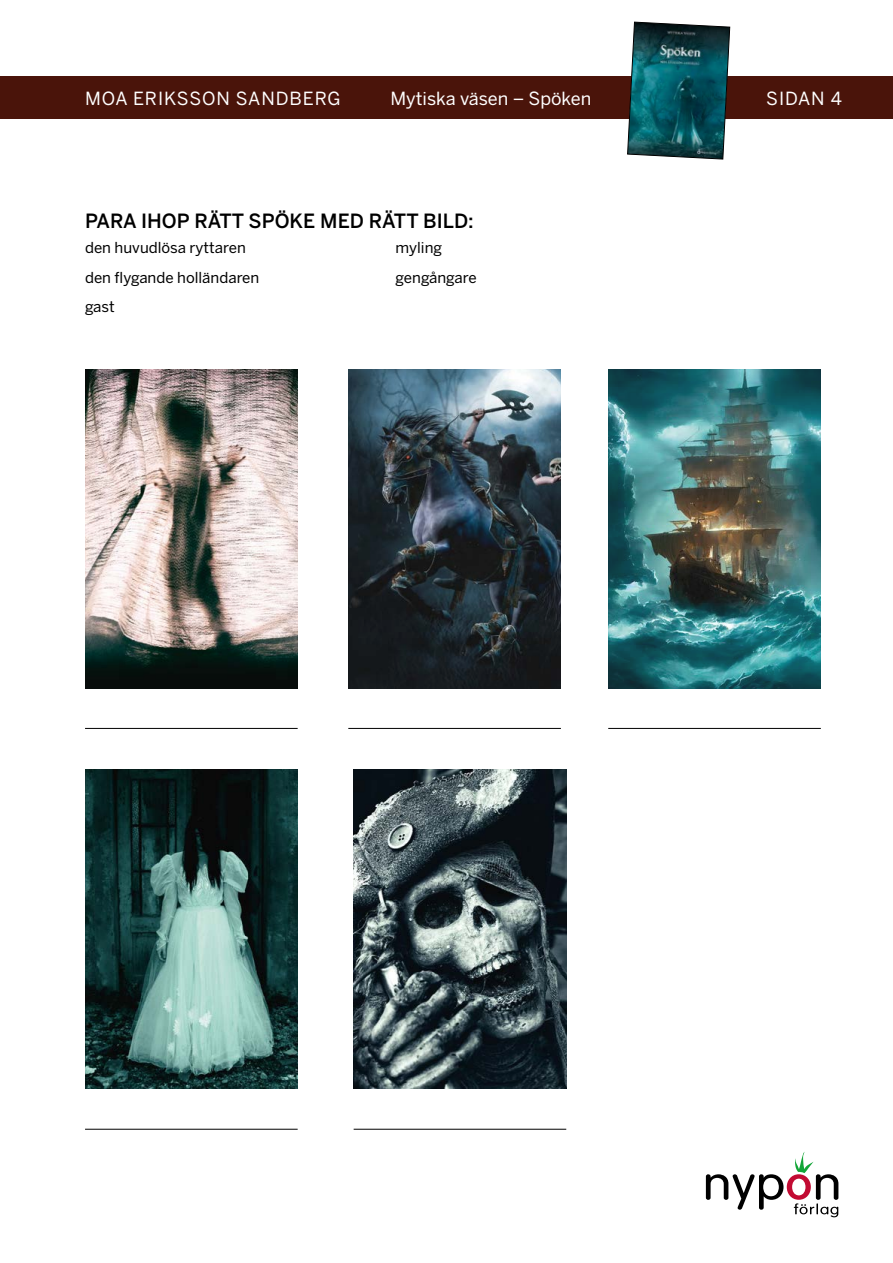
<style>
.page{position:relative;width:893px;height:1263px;background:#fff}
.page>*{position:absolute;margin:0;border:0;box-sizing:border-box;transform-origin:0 0}
.t1{font:500 19.5px "Benton Sans";color:#000}
.t2{font:18px "Benton Sans";letter-spacing:.05em;color:#fff}
.t3{font:18px "Benton Sans";color:#fff}
.t4{font:18px "Benton Sans";letter-spacing:.025em;color:#fff}
.t5{font:15px "Benton Sans";color:#000}
</style>
<div class="page">
<svg style="left:706px;top:1152px;width:132px;height:65px"></svg>
<div style="left:0;top:77px;width:893px;height:42px;background:#4a140a"></div>
<svg style="left:627px;top:21px;width:103px;height:139px;background:#225c64"></svg>
<img style="left:348px;top:369px;width:213px;height:319px">
<img style="left:85px;top:369px;width:213px;height:319px">
<img style="left:608px;top:369px;width:213px;height:319px">
<hr style="left:85px;top:728px;width:213px;height:1px;background:#000">
<img style="left:85px;top:770px;width:213px;height:319px">
<hr style="left:85px;top:1129px;width:213px;height:1px;background:#000">
<img style="left:354px;top:770px;width:212px;height:319px">
<hr style="left:354px;top:1129px;width:212px;height:1px;background:#000">
<hr style="left:348px;top:728px;width:213px;height:1px;background:#000">
<hr style="left:608px;top:728px;width:213px;height:1px;background:#000">
<p class="t2" style="left:85px;top:87px;width:257px">MOA ERIKSSON SANDBERG</p>
<p class="t3" style="left:390px;top:87px;width:203px">Mytiska väsen – Spöken</p>
<p class="t4" style="left:766px;top:87px;width:77px">SIDAN 4</p>
<h1 class="t1" style="left:85px;top:209px;width:390px">PARA IHOP RÄTT SPÖKE MED RÄTT BILD:</h1>
<p class="t5" style="left:85px;top:239px;width:162px">den huvudlösa ryttaren</p>
<p class="t5" style="left:396px;top:239px;width:48px">myling</p>
<p class="t5" style="left:85px;top:268px;width:176px">den flygande holländaren</p>
<p class="t5" style="left:396px;top:268px;width:83px">gengångare</p>
<p class="t5" style="left:85px;top:298px;width:31px">gast</p>
</div>
